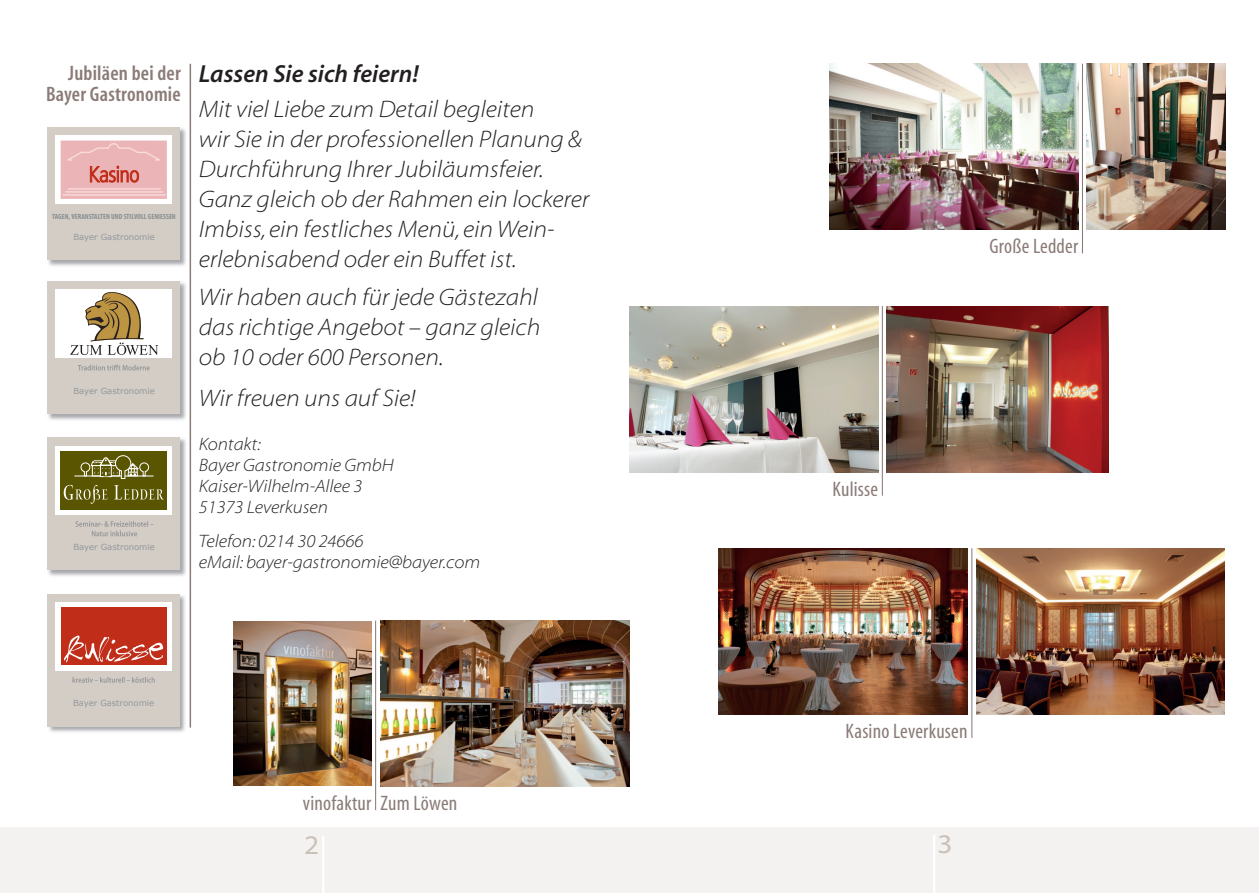
<style>
.page{position:relative;width:1259px;height:893px;background:#fff}
.page>*{position:absolute;margin:0;border:0;box-sizing:border-box;transform-origin:0 0}
.t1{font:27px "Myriad MM 400 700";color:#c9c1b7}
.t2{font:24.75px "Myriad MM It 565 600";color:#231f20}
.t3{font:24px/30px "Myriad MM It 215 700";color:#231f20}
.t4{font:21px "Myriad MM 400 300";letter-spacing:.01em;color:#8a7b77}
.t5{font:21px/21px "Myriad MM 565 300";letter-spacing:.01em;color:#8a7b77;text-align:right}
.t6{font:18px/21px "Myriad MM It 215 700";color:#231f20}
.t7{font:8.4px "Verdana";color:#93989e}
.t8{font:700 condensed 7.5px "Myriad Pro";color:#898f92}
</style>
<div class="page">
<div style="left:0;top:822px;width:1259px;height:71px;background:#f4f2f0"></div>
<hr style="left:322px;top:836px;width:2px;height:57px;background:#fff">
<hr style="left:933px;top:834px;width:2px;height:59px;background:#fff">
<hr style="left:190px;top:64px;width:1px;height:664px;background:#8a7b77">
<img style="left:47px;top:128px;width:139px;height:138px">
<div style="left:47px;top:127px;width:133px;height:132px;background:#d4cdc5"></div>
<div style="left:55px;top:135px;width:117px;height:69px;background:#fff"></div>
<svg style="left:61px;top:141px;width:106px;height:58px;background:#e9b0b1"></svg>
<img style="left:48px;top:282px;width:138px;height:138px">
<div style="left:47px;top:281px;width:133px;height:133px;background:#d4cdc5"></div>
<div style="left:55px;top:289px;width:117px;height:69px;background:#fff"></div>
<svg style="left:70px;top:292px;width:88px;height:63px"></svg>
<svg style="left:78px;top:365px;width:72px;height:5px"></svg>
<img style="left:48px;top:438px;width:138px;height:138px">
<div style="left:47px;top:437px;width:133px;height:133px;background:#d4cdc5"></div>
<svg style="left:75px;top:521px;width:78px;height:15px"></svg>
<div style="left:55px;top:446px;width:117px;height:69px;background:#fff"></div>
<div style="left:61px;top:451px;width:106px;height:58px;background:#5a5500"></div>
<hr style="left:75px;top:476px;width:78px;height:1px;background:#fff">
<svg style="left:80px;top:455px;width:69px;height:24px"></svg>
<svg style="left:64px;top:485px;width:100px;height:19px"></svg>
<img style="left:47px;top:595px;width:138px;height:137px">
<div style="left:47px;top:594px;width:133px;height:132px;background:#d4cdc5"></div>
<svg style="left:72px;top:677px;width:83px;height:6px"></svg>
<div style="left:56px;top:602px;width:116px;height:69px;background:#fff"></div>
<div style="left:61px;top:608px;width:105px;height:57px;background:#c02d19"></div>
<svg style="left:64px;top:635px;width:99px;height:28px"></svg>
<img style="left:234px;top:621px;width:137px;height:165px">
<img style="left:380px;top:620px;width:249px;height:166px">
<img style="left:829px;top:64px;width:249px;height:166px">
<img style="left:1086px;top:64px;width:139px;height:166px">
<img style="left:629px;top:306px;width:249px;height:166px">
<img style="left:887px;top:306px;width:221px;height:166px">
<img style="left:719px;top:548px;width:248px;height:166px">
<img style="left:976px;top:548px;width:249px;height:166px">
<hr style="left:1082px;top:64px;width:1px;height:189px;background:#8a7b77">
<hr style="left:882px;top:306px;width:1px;height:190px;background:#8a7b77">
<hr style="left:971px;top:548px;width:1px;height:190px;background:#8a7b77">
<hr style="left:375px;top:620px;width:1px;height:190px;background:#8a7b77">
<p class="t5" style="left:46px;top:63px;width:136px">Jubiläen bei der<br>Bayer Gastronomie</p>
<p class="t8" style="left:52px;top:212px;width:125px">TAGEN, VERANSTALTEN UND STILVOLL GENIESSEN</p>
<p class="t7" style="left:73px;top:231px;width:83px">Bayer Gastronomie</p>
<p class="t7" style="left:73px;top:385px;width:83px">Bayer Gastronomie</p>
<p class="t7" style="left:73px;top:542px;width:83px">Bayer Gastronomie</p>
<p class="t2" style="left:199px;top:62px;width:221px">Lassen Sie sich feiern!</p>
<p class="t3" style="left:199px;top:95px;width:392px">Mit viel Liebe zum Detail begleiten<br>wir Sie in der professionellen Planung &amp; Durchführung Ihrer Jubiläumsfeier.<br>Ganz gleich ob der Rahmen ein lockerer Imbiss, ein festliches Menü, ein Wein&shy;erlebnisabend oder ein Buffet ist.</p>
<p class="t3" style="left:199px;top:283px;width:343px;text-align:justify">Wir haben auch für jede Gästezahl das richtige Angebot – ganz gleich ob 10 oder 600 Personen.</p>
<p class="t3" style="left:199px;top:384px;width:218px">Wir freuen uns auf Sie!</p>
<p class="t6" style="left:199px;top:435px;width:196px">Kontakt:<br>Bayer Gastronomie GmbH<br>Kaiser-Wilhelm-Allee 3<br>51373 Leverkusen</p>
<p class="t6" style="left:199px;top:531px;width:283px">Telefon: 0214 30 24666<br>eMail: bayer-gastronomie@bayer.com</p>
<p class="t4" style="left:832px;top:478px;width:47px">Kulisse</p>
<p class="t4" style="left:989px;top:236px;width:90px">Große Ledder</p>
<p class="t7" style="left:73px;top:697px;width:82px">Bayer Gastronomie</p>
<p class="t4" style="left:303px;top:793px;width:156px">vinofaktur Zum Löwen</p>
<p class="t4" style="left:845px;top:721px;width:124px">Kasino Leverkusen</p>
<p class="t1" style="left:304px;top:832px;width:17px">2</p>
<p class="t1" style="left:937px;top:830px;width:17px">3</p>
</div>
